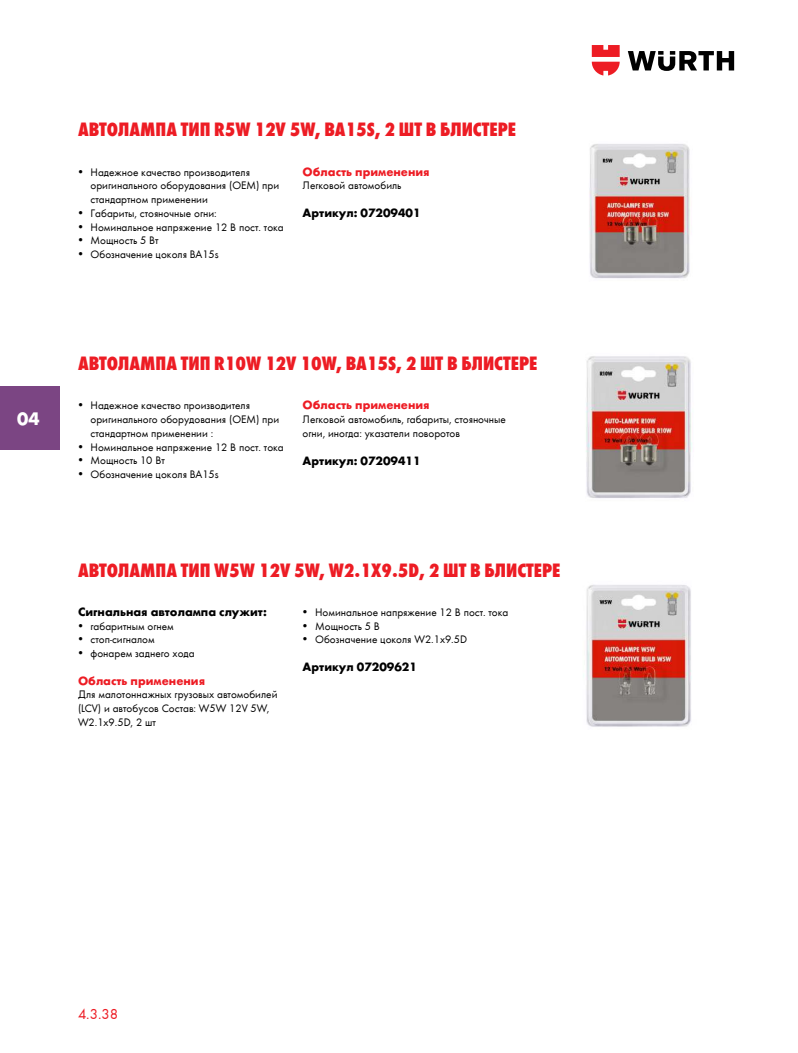
<style>
.page{position:relative;width:798px;height:1053px;background:#fff}
.page>*{position:absolute;margin:0;border:0;box-sizing:border-box;transform-origin:0 0}
.t1{font:20px "Wuerth Extra Bold Cond Caps";color:#ed1c24}
.t2{font:700 18.75px "Wuerth";color:#fff}
.t3{font:15px "Wuerth";color:#ed1c24}
.t4{font:700 12.5px "Wuerth";color:#000}
.t5{font:700 12.5px "Wuerth";color:#ed1c24}
.t6{font:11.25px/13.8px "Wuerth";color:#000}
</style>
<div class="page">
<img style="left:589px;top:144px;width:101px;height:135px">
<img style="left:586px;top:356px;width:106px;height:142px">
<img style="left:583px;top:584px;width:109px;height:143px">
<svg style="left:627px;top:51px;width:106px;height:20px"></svg>
<svg style="left:591px;top:45px;width:28px;height:30px"></svg>
<div style="left:0;top:386px;width:59px;height:64px;background:#7b4583"></div>
<h1 class="t1" style="left:78px;top:116px;width:439px">Автолампа тип R5W 12V 5W, BA15S, 2 шт в блистере</h1>
<p class="t5" style="left:302px;top:162px;width:128px">Область применения</p>
<p class="t6" style="left:302px;top:178px;width:100px">Легковой автомобиль</p>
<p class="t4" style="left:302px;top:203px;width:119px">Артикул: 07209401</p>
<p class="t6" style="left:90px;top:164px;width:190px;text-indent:-12px">• Надежное качество производителя оригинального оборудования (OEM) при стандартном применении</p>
<p class="t6" style="left:78px;top:206px;width:140px">• Габариты, стояночные огни:</p>
<p class="t6" style="left:78px;top:219px;width:207px">• Номинальное напряжение 12 В пост. тока</p>
<p class="t6" style="left:78px;top:233px;width:82px">• Мощность 5 Вт</p>
<p class="t6" style="left:78px;top:247px;width:142px">• Обозначение цоколя BA15s</p>
<h2 class="t2" style="left:17px;top:408px;width:24px">04</h2>
<h1 class="t1" style="left:78px;top:349px;width:460px">Автолампа тип R10W 12V 10W, BA15S, 2 шт в блистере</h1>
<p class="t6" style="left:90px;top:398px;width:190px;text-indent:-12px">• Надежное качество производителя оригинального оборудования (OEM) при стандартном применении :</p>
<p class="t6" style="left:78px;top:439px;width:207px">• Номинальное напряжение 12 В пост. тока</p>
<p class="t6" style="left:78px;top:453px;width:88px">• Мощность 10 Вт</p>
<p class="t6" style="left:78px;top:467px;width:142px">• Обозначение цоколя BA15s</p>
<p class="t5" style="left:302px;top:396px;width:128px">Область применения</p>
<p class="t6" style="left:302px;top:412px;width:205px">Легковой автомобиль, габариты, стояночные огни, иногда: указатели поворотов</p>
<p class="t4" style="left:302px;top:451px;width:119px">Артикул: 07209411</p>
<h1 class="t1" style="left:78px;top:556px;width:484px">Автолампа тип W5W 12V 5W, W2.1x9.5D, 2 шт в блистере</h1>
<p class="t4" style="left:78px;top:602px;width:190px">Сигнальная автолампа служит:</p>
<p class="t6" style="left:78px;top:618px;width:97px">• габаритным огнем</p>
<p class="t6" style="left:78px;top:632px;width:78px">• стоп-сигналом</p>
<p class="t6" style="left:78px;top:646px;width:118px">• фонарем заднего хода</p>
<p class="t5" style="left:78px;top:671px;width:128px">Область применения</p>
<p class="t6" style="left:78px;top:687px;width:201px">Для малотоннажных грузовых автомобилей (LCV) и автобусов Состав: W5W 12V 5W,<br>W2.1x9.5D, 2 шт</p>
<p class="t6" style="left:302px;top:604px;width:207px">• Номинальное напряжение 12 В пост. тока</p>
<p class="t6" style="left:302px;top:618px;width:79px">• Мощность 5 В</p>
<p class="t6" style="left:302px;top:632px;width:166px">• Обозначение цоколя W2.1x9.5D</p>
<p class="t4" style="left:302px;top:657px;width:116px">Артикул 07209621</p>
<h3 class="t3" style="left:78px;top:1005px;width:41px">4.3.38</h3>
</div>
